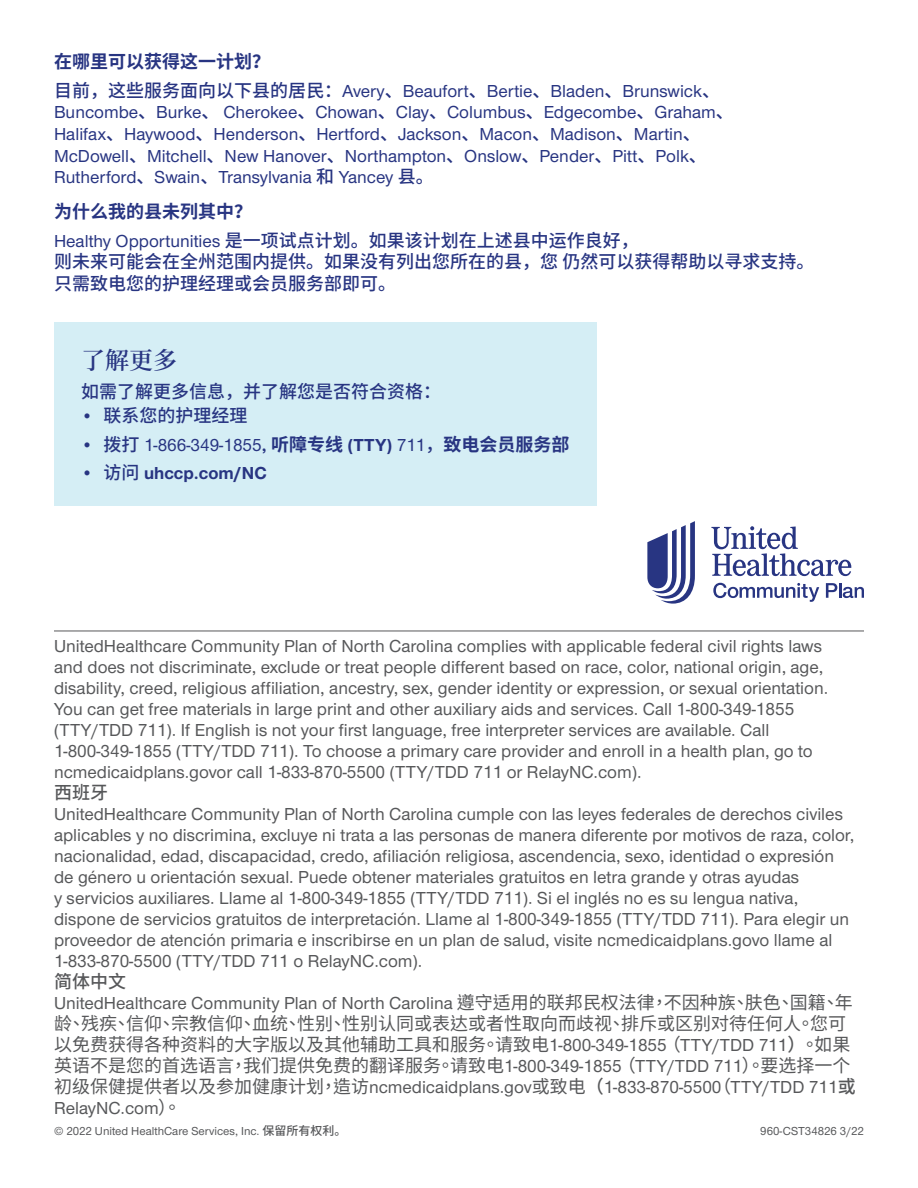
<style>
.page{position:relative;width:918px;height:1188px;background:#fff}
.page>*{position:absolute;margin:0;border:0;box-sizing:border-box;transform-origin:0 0}
.Body_Copy{font:600 24px "Noto Serif SC";color:#283582}
.t1{font:500 18px/21px "UHC Sans";color:#57585a}
.Body_Copy-2{font:500 18px/21.6px "UHC Sans";color:#283582}
.t2{font:18px/21.1px "Noto Sans CJ Ktc";color:#57585a}
.Body_Copy-3{font:500 18px/21.6px "Noto Sans SC";color:#283582}
.Body_Copy-4{font:700 18px "Noto Sans SC";color:#283582}
.Body_Copy-5{font:700 18px "UHC Sans";color:#283582}
.t3{font:500 12px "UHC Sans";color:#57585a}
.s1{font-family:"Noto Sans SC"}
.s2{font-family:"UHC Sans"}
.s3{font-weight:700}
.s4{font-family:"Noto Sans SC";font-weight:700}
.s5{font-weight:500}
.s6{font-family:"Noto Sans SC";font-weight:500}
.s7{font-family:"UHC Sans";font-weight:500}
</style>
<div class="page">
<hr style="left:54px;top:631px;width:810px;height:1px;background:#57585a">
<svg style="left:647px;top:521px;width:48px;height:83px"></svg>
<svg style="left:711px;top:526px;width:140px;height:50px"></svg>
<svg style="left:713px;top:583px;width:106px;height:19px"></svg>
<svg style="left:826px;top:583px;width:38px;height:15px"></svg>
<div style="left:54px;top:323px;width:543px;height:183px;background:#d5eef5"></div>
<p class="Body_Copy-4" style="left:54px;top:52px;width:217px">在哪里可以获得这一计划？</p>
<p class="Body_Copy-2" style="left:54px;top:79px;width:681px"><span class="s1">目前，这些服务面向以下县的居民：</span>Avery<span class="s1">、</span>Beaufort<span class="s1">、</span>Bertie<span class="s1">、</span>Bladen<span class="s1">、</span>Brunswick<span class="s1">、</span>Buncombe<span class="s1">、</span>Burke<span class="s1">、</span> Cherokee<span class="s1">、</span>Chowan<span class="s1">、</span>Clay<span class="s1">、</span>Columbus<span class="s1">、</span>Edgecombe<span class="s1">、</span>Graham<span class="s1">、</span>Halifax<span class="s1">、</span>Haywood<span class="s1">、</span>Henderson<span class="s1">、</span>Hertford<span class="s1">、</span>Jackson<span class="s1">、</span>Macon<span class="s1">、</span>Madison<span class="s1">、</span>Martin<span class="s1">、</span>McDowell<span class="s1">、</span>Mitchell<span class="s1">、</span>New Hanover<span class="s1">、</span>Northampton<span class="s1">、</span>Onslow<span class="s1">、</span>Pender<span class="s1">、</span>Pitt<span class="s1">、</span>Polk<span class="s1">、</span>Rutherford<span class="s1">、</span>Swain<span class="s1">、</span>Transylvania <span class="s1">和</span> Yancey <span class="s1">县。</span></p>
<p class="Body_Copy-4" style="left:54px;top:201px;width:199px">为什么我的县未列其中？</p>
<p class="Body_Copy-3" style="left:54px;top:230px;width:762px"><span class="s2">Healthy Opportunities</span> 是一项试点计划。如果该计划在上述县中运作良好，<br>则未来可能会在全州范围内提供。如果没有列出您所在的县，您仍然可以获得帮助以寻求支持。只需致电您的护理经理或会员服务部即可。</p>
<p class="Body_Copy" style="left:81px;top:347px;width:97px">了解更多</p>
<p class="Body_Copy-3" style="left:81px;top:380px;width:361px">如需了解更多信息，并了解您是否符合资格：</p>
<p class="Body_Copy-3" style="left:81px;top:405px;width:168px"><span class="s2">•</span> 联系您的护理经理</p>
<p class="Body_Copy-2" style="left:81px;top:433px;width:490px">• <span class="s1">拨打</span> 1-866-349-1855<span class="s3">,</span> <span class="s4">听障专线</span> <span class="s3">(TTY)</span> 711<span class="s1">，</span><span class="s4">致电会员服务部</span></p>
<p class="Body_Copy-5" style="left:81px;top:461px;width:187px"><span class="s5">•</span> <span class="s6">访问</span> uhccp.com/NC</p>
<p class="t1" style="left:54px;top:634px;width:776px">UnitedHealthcare Community Plan of North Carolina complies with applicable federal civil rights laws and does not discriminate, exclude or treat people different based on race, color, national origin, age, disability, creed, religious affiliation, ancestry, sex, gender identity or expression, or sexual orientation.<br>You can get free materials in large print and other auxiliary aids and services. Call 1-800-349-1855 (TTY/TDD 711). If English is not your first language, free interpreter services are available. Call 1-800-349-1855 (TTY/TDD 711). To choose a primary care provider and enroll in a health plan, go to ncmedicaidplans.govor call 1-833-870-5500 (TTY/TDD 711 or RelayNC.com).</p>
<p class="t1" style="left:54px;top:781px;width:802px"><span class="s1">西班牙<br></span>UnitedHealthcare Community Plan of North Carolina cumple con las leyes federales de derechos civiles aplicables y no discrimina, excluye ni trata a las personas de manera diferente por motivos de raza, color, nacionalidad, edad, discapacidad, credo, afiliación religiosa, ascendencia, sexo, identidad o expresión de género u orientación sexual. Puede obtener materiales gratuitos en letra grande y otras ayudas<br>y servicios auxiliares. Llame al 1-800-349-1855 (TTY/TDD 711). Si el inglés no es su lengua nativa, dispone de servicios gratuitos de interpretación. Llame al 1-800-349-1855 (TTY/TDD 711). Para elegir un proveedor de atención primaria e inscribirse en un plan de salud, visite ncmedicaidplans.govo llame al 1-833-870-5500 (TTY/TDD 711 o RelayNC.com).</p>
<p class="t2" style="left:54px;top:971px;width:803px"><span class="s6">简体中文<br></span><span class="s7">UnitedHealthcare Community Plan of North Carolina</span> 遵守适用的联邦民权法律，不因种族、肤色、国籍、年龄、残疾、信仰、宗教信仰、血统、性别、性别认同或表达或者性取向而歧视、排斥或区别对待任何人。您可以免费获得各种资料的大字版以及其他辅助工具和服务。请致电<span class="s7">1-800-349-1855</span> （<span class="s7">TTY/TDD 711</span><span class="s6">）</span>。如果英语不是您的首选语言，我们提供免费的翻译服务。请致电<span class="s7">1-800-349-1855</span> （<span class="s7">TTY/TDD 711</span>）。要选择一个初级保健提供者以及参加健康计划，造访<span class="s7">ncmedicaidplans.gov</span>或致电<span class="s6">（</span><span class="s7">1-833-870-5500</span>（<span class="s7">TTY/TDD 711</span><span class="s6">或</span><span class="s7">RelayNC.com</span>）。</p>
<p class="t3" style="left:54px;top:1123px;width:294px">© 2022 United HealthCare Services, Inc. <span class="s1">保留所有权利。</span></p>
<p class="t3" style="left:760px;top:1123px;width:105px">960-CST34826 3/22</p>
</div>
